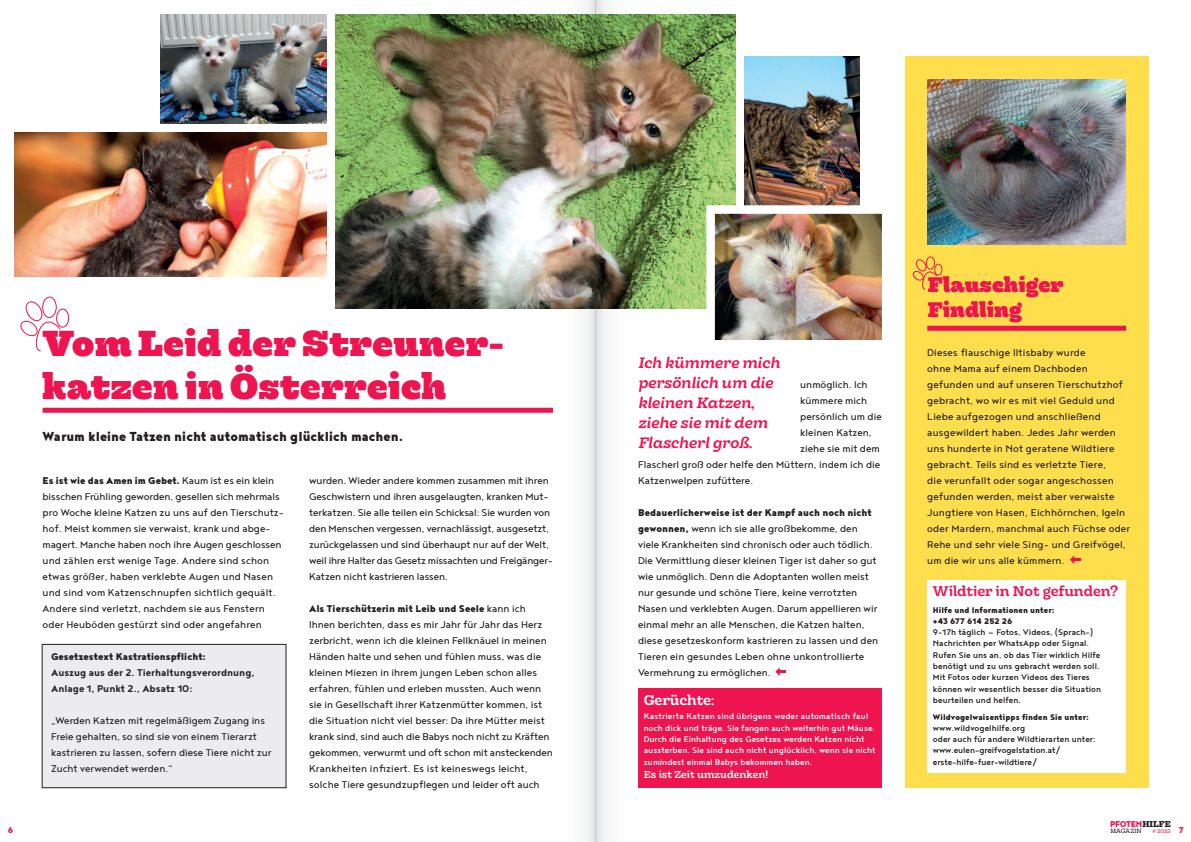
<style>
.page{position:relative;width:1191px;height:842px;background:#fff}
.page>*{position:absolute;margin:0;border:0;box-sizing:border-box;transform-origin:0 0}
.t1{font:800 36px/43.2px "Hernandez Niu";letter-spacing:.015em;color:#ed1450}
.t2{font:800 21px/25.2px "Hernandez Niu";letter-spacing:.01em;color:#ed1450}
.t3{font:900 16px "Noyh Geometric";color:#231f20}
.t4{font:italic 700 15px/20px "Hernandez Niu";color:#ed1450}
.t5{font:700 14px "Hernandez Niu";letter-spacing:-.005em;color:#ed1450}
.t6{font:700 14px "Hernandez Niu";letter-spacing:-.005em;color:#fff}
.t7{font:12px/16px "Noyh Geometric";color:#231f20}
.t8{font:700 12px/16px "Noyh Geometric";color:#231f20}
.t9{font:900 12px "Noyh Geometric";color:#231f20}
.t10{font:900 10.4px "Noyh Geometric";letter-spacing:-.03em;color:#ed1450}
.t11{font:500 10px/11.3px "Noyh Geometric";letter-spacing:.005em;color:#231f20}
.t12{font:500 10px/11.3px "Noyh Geometric";letter-spacing:.005em;color:#fff}
.t13{font:900 10px/11.3px "Noyh Geometric";letter-spacing:.005em;color:#231f20}
.t14{font:700 10px "Hernandez Niu";letter-spacing:.005em;color:#fff}
.t15{font:6.1px "Hernandez Niu";color:#231f20}
.t16{font:5.3px "Hernandez Niu";color:#ed1450}
.s1{font-weight:900}
.s2{font-family:"Hernandez Niu";font-weight:800;font-size:8.5px;color:#231f20}
.s3{font-family:"Noyh Geometric";font-weight:900;font-size:10.4px}
</style>
<div class="page">
<div style="left:43px;top:408px;width:510px;height:5px;background:#ed1450"></div>
<svg style="left:775px;top:667px;width:11px;height:9px"></svg>
<svg style="left:20px;top:297px;width:49px;height:55px"></svg>
<img style="left:335px;top:14px;width:400px;height:294px">
<img style="left:14px;top:132px;width:313px;height:144px">
<img style="left:160px;top:14px;width:167px;height:109px">
<img style="left:744px;top:57px;width:115px;height:144px">
<img style="left:702px;top:201px;width:180px;height:139px">
<div style="left:638px;top:689px;width:244px;height:99px;background:#ed1450"></div>
<div style="left:904px;top:57px;width:244px;height:731px;background:#ffde4e"></div>
<div style="left:927px;top:580px;width:198px;height:192px;background:#fff"></div>
<img style="left:927px;top:79px;width:198px;height:165px">
<div style="left:927px;top:326px;width:199px;height:5px;background:#ed1450"></div>
<svg style="left:913px;top:256px;width:29px;height:34px"></svg>
<svg style="left:1070px;top:555px;width:10px;height:9px"></svg>
<div style="left:42px;top:644px;width:244px;height:144px;background:#ececee"></div>
<div style="left:42px;top:644px;width:244px;height:144px;border:1px solid #231f20"></div>
<img style="left:607px;top:14px;width:25px;height:295px">
<img style="left:558px;top:14px;width:26px;height:295px">
<svg style="left:595px;top:0;width:12px;height:842px"></svg>
<svg style="left:584px;top:0;width:11px;height:842px"></svg>
<h1 class="t1" style="left:43px;top:323px;width:463px">Vom Leid der Streuner&shy;katzen in Österreich</h1>
<h3 class="t3" style="left:43px;top:427px;width:362px">Warum kleine Tatzen nicht automatisch glücklich machen.</h3>
<p class="t7" style="left:43px;top:472px;width:243px"><span class="s1">Es ist wie das Amen im Gebet.</span> Kaum ist es ein klein bisschen Frühling geworden, gesellen sich mehrmals pro Woche kleine Katzen zu uns auf den Tierschutz&shy;hof. Meist kommen sie verwaist, krank und abge&shy;magert. Manche haben noch ihre Augen geschlossen und zählen erst wenige Tage. Andere sind schon etwas größer, haben verklebte Augen und Nasen und sind vom Katzenschnupfen sichtlich gequält.<br>Andere sind verletzt, nachdem sie aus Fenstern oder Heuböden gestürzt sind oder angefahren</p>
<p class="t7" style="left:309px;top:472px;width:245px">wurden. Wieder andere kommen zusammen mit ihren Geschwistern und ihren ausgelaugten, kranken Mut&shy;terkatzen. Sie alle teilen ein Schicksal: Sie wurden von den Menschen vergessen, vernachlässigt, ausgesetzt, zurückgelassen und sind überhaupt nur auf der Welt, weil ihre Halter das Gesetz missachten und Freigänger-Katzen nicht kastrieren lassen.</p>
<p class="t7" style="left:309px;top:600px;width:245px"><span class="s1">Als Tierschützerin mit Leib und Seele</span> kann ich Ihnen berichten, dass es mir Jahr für Jahr das Herz zerbricht, wenn ich die kleinen Fellknäuel in meinen Händen halte und sehen und fühlen muss, was die kleinen Miezen in ihrem jungen Leben schon alles erfahren, fühlen und erleben mussten. Auch wenn sie in Gesellschaft ihrer Katzenmütter kommen, ist die Situation nicht viel besser: Da ihre Mütter meist krank sind, sind auch die Babys noch nicht zu Kräften gekommen, verwurmt und oft schon mit ansteckenden Krankheiten infiziert. Es ist keineswegs leicht, solche Tiere gesundzupflegen und leider oft auch</p>
<p class="t9" style="left:51px;top:649px;width:156px">Gesetzestext Kastrationspflicht:</p>
<p class="t8" style="left:51px;top:664px;width:205px">Auszug aus der 2. Tierhaltungsverordnung,<br>Anlage 1, Punkt 2., Absatz 10:</p>
<p class="t7" style="left:51px;top:712px;width:222px">„Werden Katzen mit regelmäßigem Zugang ins Freie gehalten, so sind sie von einem Tierarzt kastrieren zu lassen, sofern diese Tiere nicht zur Zucht verwendet werden.“</p>
<p class="t4" style="left:638px;top:353px;width:143px">Ich kümmere mich persönlich um die kleinen Katzen, ziehe sie mit dem<br>Flascherl groß.</p>
<p class="t7" style="left:800px;top:376px;width:69px">unmöglich. Ich</p>
<p class="t7" style="left:800px;top:392px;width:68px">kümmere mich</p>
<p class="t7" style="left:800px;top:408px;width:83px">persönlich um die</p>
<p class="t7" style="left:800px;top:424px;width:73px">kleinen Katzen,</p>
<p class="t7" style="left:800px;top:440px;width:81px">ziehe sie mit dem</p>
<p class="t7" style="left:638px;top:456px;width:244px">Flascherl groß oder helfe den Müttern, indem ich die</p>
<p class="t7" style="left:638px;top:472px;width:117px">Katzenwelpen zufüttere.</p>
<p class="t7" style="left:638px;top:504px;width:241px"><span class="s1">Bedauerlicherweise ist der Kampf auch noch nicht gewonnen,</span> wenn ich sie alle großbekomme, den viele Krankheiten sind chronisch oder auch tödlich.<br>Die Vermittlung dieser kleinen Tiger ist daher so gut wie unmöglich. Denn die Adoptanten wollen meist nur gesunde und schöne Tiere, keine verrotzten Nasen und verklebten Augen. Darum appellieren wir einmal mehr an alle Menschen, die Katzen halten, diese gesetzeskonform kastrieren zu lassen und den Tieren ein gesundes Leben ohne unkontrollierte Vermehrung zu ermöglichen.</p>
<p class="t6" style="left:644px;top:691px;width:72px">Gerüchte:</p>
<p class="t12" style="left:644px;top:710px;width:233px">Kastrierte Katzen sind übrigens weder automatisch faul noch dick und träge. Sie fangen auch weiterhin gut Mäuse.<br>Durch die Einhaltung des Gesetzes werden Katzen nicht aussterben. Sie sind auch nicht unglücklich, wenn sie nicht zumindest einmal Babys bekommen haben.</p>
<p class="t14" style="left:644px;top:769px;width:126px">Es ist Zeit umzudenken!</p>
<h2 class="t2" style="left:927px;top:273px;width:137px">Flauschiger<br>Findling</h2>
<p class="t7" style="left:927px;top:344px;width:204px">Dieses flauschige Iltisbaby wurde<br>ohne Mama auf einem Dachboden gefunden und auf unseren Tierschutzhof gebracht, wo wir es mit viel Geduld und Liebe aufgezogen und anschließend ausgewildert haben. Jedes Jahr werden uns hunderte in Not geratene Wildtiere gebracht. Teils sind es verletzte Tiere,<br>die verunfallt oder sogar angeschossen gefunden werden, meist aber verwaiste Jungtiere von Hasen, Eichhörnchen, Igeln oder Mardern, manchmal auch Füchse oder Rehe und sehr viele Sing- und Greifvögel, um die wir uns alle kümmern.</p>
<p class="t5" style="left:933px;top:583px;width:187px">Wildtier in Not gefunden?</p>
<p class="t13" style="left:933px;top:604px;width:123px">Hilfe und Informationen unter: +43 677 614 252 26</p>
<p class="t11" style="left:933px;top:626px;width:170px">9–17h täglich – Fotos, Videos, (Sprach-)<br>Nachrichten per WhatsApp oder Signal.<br>Rufen Sie uns an, ob das Tier wirklich Hilfe benötigt und zu uns gebracht werden soll.<br>Mit Fotos oder kurzen Videos des Tieres können wir wesentlich besser die Situation beurteilen und helfen.</p>
<p class="t13" style="left:933px;top:711px;width:157px">Wildvogelwaisentipps finden Sie unter:</p>
<p class="t11" style="left:933px;top:722px;width:164px">www.wildvogelhilfe.org<br>oder auch für andere Wildtierarten unter: www.eulen-greifvogelstation.at/ erste-hilfe-fuer-wildtiere/</p>
<p class="t10" style="left:1110px;top:818px;width:62px">PFOTEN<span class="s2">HILFE</span></p>
<p class="t10" style="left:8px;top:824px;width:7px">6</p>
<p class="t15" style="left:1110px;top:827px;width:33px">MAGAZIN</p>
<p class="t16" style="left:1152px;top:827px;width:33px"># 2023 <span class="s3">7</span></p>
</div>
